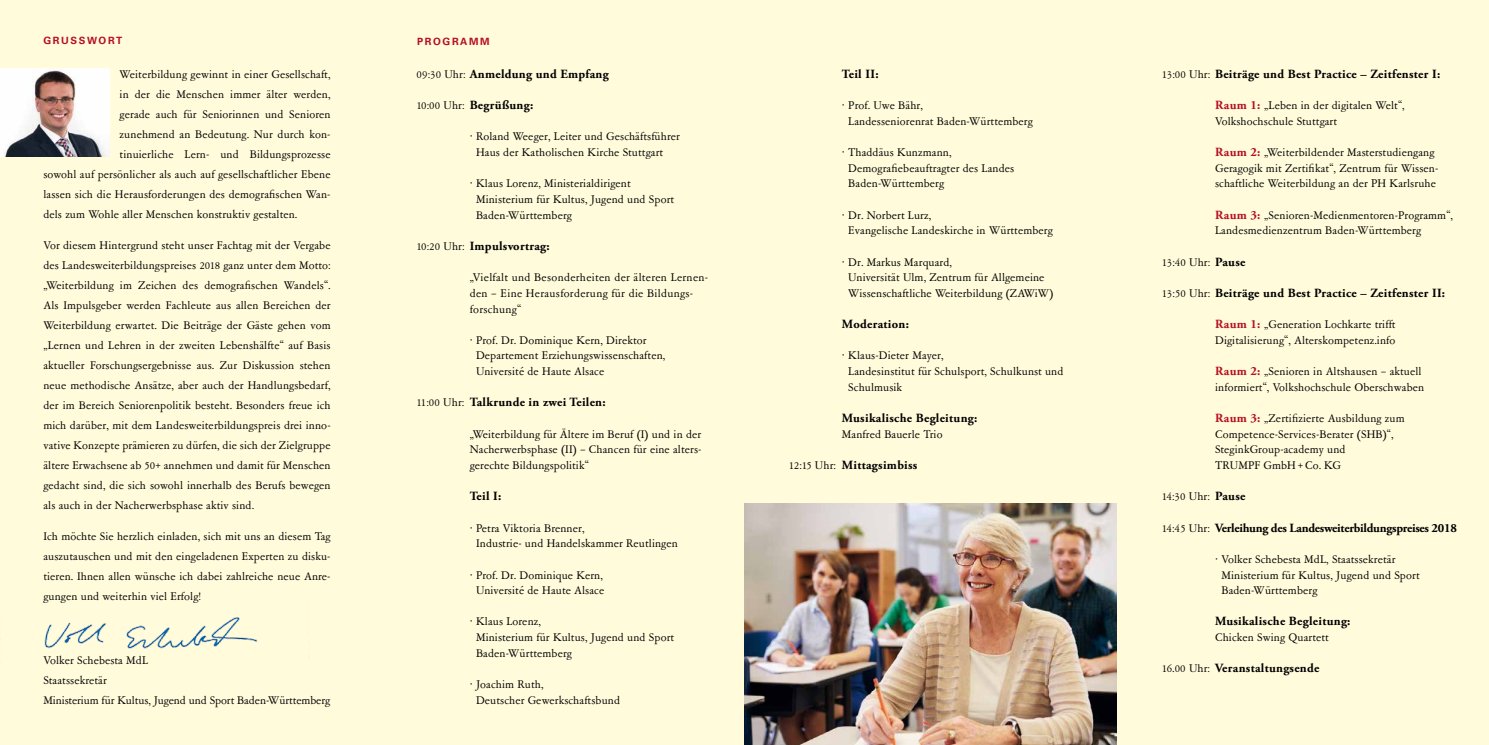
<style>
.page{position:relative;width:1489px;height:745px;background:#fff}
.page>*{position:absolute;margin:0;border:0;box-sizing:border-box;transform-origin:0 0}
.t1{font:12.5px/15.6px "Garamont Amst SB";letter-spacing:.01em;color:#000}
.t2{font:700 12.5px "Adobe Garamond Pro";letter-spacing:.025em;color:#000}
.t3{font:700 12.5px "Adobe Garamond Pro";letter-spacing:-.02em;color:#000}
.t4{font:700 10px "Univers";letter-spacing:.16em;color:#b60f21}
.s1{font-family:"Garamont Amst SB";font-weight:400}
.s2{font-family:"Helvetica Neue";font-weight:300;font-stretch:condensed}
.s3{font-family:"Adobe Garamond Pro";font-weight:700;color:#b60f21}
.s4{font-family:"Adobe Garamond Pro";font-weight:700}
</style>
<div class="page">
<div style="left:0;top:0;width:1488px;height:744px;background:#fffbdb"></div>
<img style="left:0;top:68px;width:109px;height:89px">
<img style="left:44px;top:617px;width:214px;height:32px">
<img style="left:744px;top:503px;width:372px;height:241px">
<p class="t4" style="left:43px;top:34px;width:10px">GRU</p>
<p class="t4" style="left:70px;top:34px;width:27px">SSWORT</p>
<p class="t1" style="left:120px;top:67px;width:212px">Weiterbildung gewinnt in einer Gesellschaft,</p>
<p class="t1" style="left:120px;top:87px;width:212px">in der die Menschen immer älter werden,</p>
<p class="t1" style="left:120px;top:107px;width:212px">gerade auch für Seniorinnen und Senioren</p>
<p class="t1" style="left:120px;top:127px;width:212px">zunehmend an Bedeutung. Nur durch kon-</p>
<p class="t1" style="left:120px;top:147px;width:212px">tinuierliche Lern- und Bildungsprozesse</p>
<p class="t1" style="left:43px;top:167px;width:289px">sowohl auf persönlicher als auch auf gesellschaftlicher Ebene</p>
<p class="t1" style="left:43px;top:187px;width:289px">lassen sich die Herausforderungen des demografischen Wan-</p>
<p class="t1" style="left:43px;top:207px;width:255px">dels zum Wohle aller Menschen konstruktiv gestalten.</p>
<p class="t1" style="left:43px;top:235px;width:289px;line-height:20px;text-align:justify">Vor diesem Hintergrund steht unser Fachtag mit der Vergabe des Landesweiterbildungspreises 2018 ganz unter dem Motto: „Weiterbildung im Zeichen des demografischen Wandels“.<br>Als Impulsgeber werden Fachleute aus allen Bereichen der Weiterbildung erwartet. Die Beiträge der Gäste gehen vom „Lernen und Lehren in der zweiten Lebenshälfte“ auf Basis aktueller Forschungsergebnisse aus. Zur Diskussion stehen neue methodische Ansätze, aber auch der Handlungsbedarf, der im Bereich Seniorenpolitik besteht. Besonders freue ich mich darüber, mit dem Landesweiterbildungspreis drei inno&shy;vative Konzepte prämieren zu dürfen, die sich der Zielgruppe ältere Erwachsene ab 50+ annehmen und damit für Menschen gedacht sind, die sich sowohl innerhalb des Berufs bewegen als auch in der Nacherwerbsphase aktiv sind.</p>
<p class="t1" style="left:43px;top:526px;width:289px;line-height:20px;text-align:justify">Ich möchte Sie herzlich einladen, sich mit uns an diesem Tag auszutauschen und mit den eingeladenen Experten zu disku&shy;tieren. Ihnen allen wünsche ich dabei zahlreiche neue Anre&shy;gungen und weiterhin viel Erfolg!</p>
<p class="t1" style="left:43px;top:650px;width:288px;line-height:20px">Volker Schebesta MdL<br>Staatssekretär<br>Ministerium für Kultus, Jugend und Sport Baden-Württemberg</p>
<p class="t4" style="left:417px;top:36px;width:74px">PROGRAMM</p>
<p class="t2" style="left:416px;top:67px;width:194px"><span class="s1">09:30 Uhr:</span> Anmeldung und Empfang</p>
<p class="t2" style="left:416px;top:98px;width:118px"><span class="s1">10:00 Uhr:</span> Begrüßung:</p>
<p class="t1" style="left:476px;top:129px;width:205px;text-indent:-6px"><span class="s2">·</span> Roland Weeger, Leiter und Geschäftsführer<br>Haus der Katholischen Kirche Stuttgart</p>
<p class="t1" style="left:476px;top:176px;width:200px;text-indent:-6px"><span class="s2">·</span> Klaus Lorenz, Ministerialdirigent<br>Ministerium für Kultus, Jugend und Sport<br>Baden-Württemberg</p>
<p class="t2" style="left:416px;top:238px;width:135px"><span class="s1">10:20 Uhr:</span> Impulsvortrag:</p>
<p class="t1" style="left:469px;top:270px;width:240px">„Vielfalt und Besonderheiten der älteren Lernen&shy;den – Eine Herausforderung für die Bildungs&shy;forschung“</p>
<p class="t1" style="left:476px;top:332px;width:191px;text-indent:-6px"><span class="s2">·</span> Prof. Dr. Dominique Kern, Direktor<br>Departement Erziehungswissenschaften,<br>Université de Haute Alsace</p>
<p class="t2" style="left:416px;top:395px;width:191px"><span class="s1">11:00 Uhr:</span> Talkrunde in zwei Teilen:</p>
<p class="t1" style="left:469px;top:426px;width:233px;text-align:justify">„Weiterbildung für Ältere im Beruf (I) und in der Nacherwerbsphase (II) – Chancen für eine alters&shy;gerechte Bildungspolitik“</p>
<p class="t2" style="left:469px;top:488px;width:33px">Teil I:</p>
<p class="t1" style="left:476px;top:520px;width:203px;text-indent:-6px"><span class="s2">·</span> Petra Viktoria Brenner,<br>Industrie- und Handelskammer Reutlingen</p>
<p class="t1" style="left:469px;top:567px;width:136px;text-align:center"><span class="s2">·</span> Prof. Dr. Dominique Kern,<br>Université de Haute Alsace</p>
<p class="t1" style="left:476px;top:614px;width:200px;text-indent:-6px"><span class="s2">·</span> Klaus Lorenz,<br>Ministerium für Kultus, Jugend und Sport<br>Baden-Württemberg</p>
<p class="t1" style="left:476px;top:676px;width:145px;text-indent:-6px"><span class="s2">·</span> Joachim Ruth,<br>Deutscher Gewerkschaftsbund</p>
<p class="t2" style="left:842px;top:67px;width:38px">Teil II:</p>
<p class="t1" style="left:848px;top:98px;width:186px;text-indent:-6px"><span class="s2">·</span> Prof. Uwe Bähr,<br>Landesseniorenrat Baden-Württemberg</p>
<p class="t1" style="left:848px;top:145px;width:167px;text-indent:-6px"><span class="s2">·</span> Thaddäus Kunzmann,<br>Demografiebeauftragter des Landes<br>Baden-Württemberg</p>
<p class="t1" style="left:848px;top:207px;width:206px;text-indent:-6px"><span class="s2">·</span> Dr. Norbert Lurz,<br>Evangelische Landeskirche in Württemberg</p>
<p class="t1" style="left:848px;top:254px;width:206px;text-indent:-6px"><span class="s2">·</span> Dr. Markus Marquard,<br>Universität Ulm, Zentrum für Allgemeine<br>Wissenschaftliche Weiterbildung (ZAWiW)</p>
<p class="t2" style="left:842px;top:317px;width:68px">Moderation:</p>
<p class="t1" style="left:848px;top:348px;width:217px;text-indent:-6px"><span class="s2">·</span> Klaus-Dieter Mayer,<br>Landesinstitut für Schulsport, Schulkunst und<br>Schulmusik</p>
<p class="t2" style="left:842px;top:410px;width:137px">Musikalische Begleitung:</p>
<p class="t1" style="left:842px;top:426px;width:102px">Manfred Bauerle Trio</p>
<p class="t2" style="left:788px;top:457px;width:130px"><span class="s1">12:15 Uhr:</span> Mittagsimbiss</p>
<p class="t2" style="left:1161px;top:67px;width:280px"><span class="s1">13:00 Uhr:</span> Beiträge und Best Practice – Zeitfenster I:</p>
<p class="t1" style="left:1214px;top:98px;width:191px"><span class="s3">Raum 1:</span> „Leben in der digitalen Welt“,<br>Volkshochschule Stuttgart</p>
<p class="t1" style="left:1214px;top:145px;width:225px"><span class="s3">Raum 2:</span> „Weiterbildender Masterstudiengang<br>Geragogik mit Zertifikat“, Zentrum für Wissen&shy;schaftliche Weiterbildung an der PH Karlsruhe</p>
<p class="t1" style="left:1214px;top:207px;width:239px"><span class="s3">Raum 3:</span> „Senioren-Medienmentoren-Programm“,<br>Landesmedienzentrum Baden-Württemberg</p>
<p class="t1" style="left:1161px;top:254px;width:85px">13:40 Uhr: <span class="s4">Pause</span></p>
<p class="t2" style="left:1161px;top:285px;width:285px"><span class="s1">13:50 Uhr:</span> Beiträge und Best Practice – Zeitfenster II:</p>
<p class="t1" style="left:1214px;top:317px;width:182px"><span class="s3">Raum 1:</span> „Generation Lochkarte trifft<br>Digitalisierung“, Alterskompetenz.info</p>
<p class="t1" style="left:1214px;top:364px;width:211px"><span class="s3">Raum 2:</span> „Senioren in Altshausen – aktuell informiert“, Volkshochschule Oberschwaben</p>
<p class="t1" style="left:1214px;top:411px;width:191px"><span class="s3">Raum 3:</span> „Zertifizierte Ausbildung zum<br>Competence-Services-Berater (SHB)“,<br>SteginkGroup-academy und<br>TRUMPF GmbH+Co. KG</p>
<p class="t1" style="left:1161px;top:489px;width:85px">14:30 Uhr: <span class="s4">Pause</span></p>
<p class="t3" style="left:1161px;top:520px;width:296px"><span class="s1">14:45 Uhr:</span> Verleihung des Landesweiterbildungspreises 2018</p>
<p class="t1" style="left:1221px;top:551px;width:200px;text-indent:-6px"><span class="s2">·</span> Volker Schebesta MdL, Staatssekretär<br>Ministerium für Kultus, Jugend und Sport<br>Baden-Württemberg</p>
<p class="t2" style="left:1214px;top:613px;width:137px">Musikalische Begleitung:</p>
<p class="t1" style="left:1214px;top:629px;width:115px">Chicken Swing Quartett</p>
<p class="t2" style="left:1161px;top:660px;width:159px"><span class="s1">16.00 Uhr:</span> Veranstaltungsende</p>
</div>
